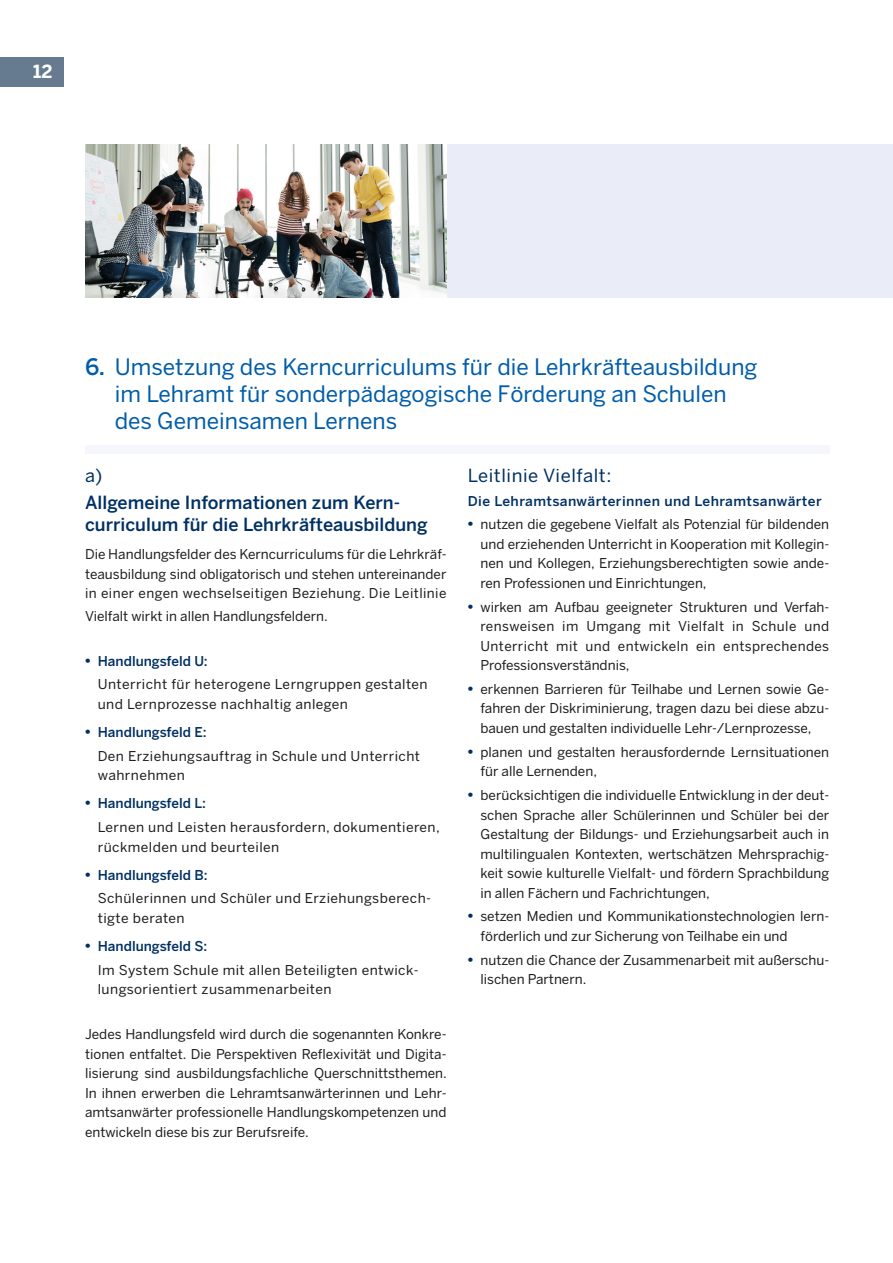
<style>
.page{position:relative;width:893px;height:1263px;background:#fff}
.page>*{position:absolute;margin:0;border:0;box-sizing:border-box;transform-origin:0 0}
.t1{font:22.5px/27px "Benton Sans";color:#005da9}
.t2{font:500 18px/22.5px "Benton Sans";color:#003063}
.t3{font:18px "Benton Sans";letter-spacing:.03em;color:#003063}
.t4{font:700 18px "Benton Sans";color:#fff}
.t5{font:13.5px/19.5px "Benton Sans";color:#1d1d1b;text-align:justify}
.t6{font:13.5px/19.5px "Benton Sans";letter-spacing:.03em;color:#1d1d1b}
.t7{font:500 13.5px "Benton Sans";color:#003063}
.t8{font:500 13.5px "Benton Sans";letter-spacing:.03em;color:#003063}
.s1{font-weight:500}
.s2{font-family:"Gill Sans";font-weight:800}
.s3{font-family:"Gill Sans";font-weight:800;color:#003063}
</style>
<div class="page">
<div style="left:0;top:57px;width:64px;height:30px;background:#667b90"></div>
<div style="left:85px;top:145px;width:808px;height:153px;background:#eaedf8"></div>
<img style="left:85px;top:145px;width:361px;height:153px">
<div style="left:85px;top:445px;width:744px;height:9px;background:#f5f7fc"></div>
<p class="t4" style="left:33px;top:60px;width:21px">12</p>
<p class="t1" style="left:115px;top:353px;width:644px;text-indent:-30px"><span class="s1">6.</span> Umsetzung des Kerncurriculums für die Lehrkräfteausbildung im Lehramt für sonderpädagogische Förderung an Schulen des Gemeinsamen Lernens</p>
<p class="t3" style="left:85px;top:465px;width:19px">a)</p>
<p class="t2" style="left:85px;top:491px;width:344px">Allgemeine Informationen zum Kern&shy;curriculum für die Lehrkräfteausbildung</p>
<p class="t5" style="left:85px;top:544px;width:363px">Die Handlungsfelder des Kerncurriculums für die Lehrkräf&shy;teausbildung sind obligatorisch und stehen untereinander in einer engen wechselseitigen Beziehung. Die Leitlinie</p>
<p class="t5" style="left:85px;top:606px;width:244px">Vielfalt wirkt in allen Handlungsfeldern.</p>
<p class="t7" style="left:85px;top:653px;width:124px"><span class="s2">•</span> Handlungsfeld U:</p>
<p class="t6" style="left:98px;top:675px;width:331px">Unterricht für heterogene Lerngruppen gestalten und Lernprozesse nachhaltig anlegen</p>
<p class="t7" style="left:85px;top:724px;width:123px"><span class="s2">•</span> Handlungsfeld E:</p>
<p class="t6" style="left:98px;top:746px;width:324px">Den Erziehungsauftrag in Schule und Unterricht wahrnehmen</p>
<p class="t7" style="left:85px;top:795px;width:122px"><span class="s2">•</span> Handlungsfeld L:</p>
<p class="t6" style="left:98px;top:817px;width:343px">Lernen und Leisten herausfordern, dokumentieren, rückmelden und beurteilen</p>
<p class="t7" style="left:85px;top:866px;width:124px"><span class="s2">•</span> Handlungsfeld B:</p>
<p class="t6" style="left:98px;top:888px;width:335px">Schülerinnen und Schüler und Erziehungsberech&shy;tigte beraten</p>
<p class="t7" style="left:85px;top:938px;width:124px"><span class="s2">•</span> Handlungsfeld S:</p>
<p class="t6" style="left:98px;top:960px;width:322px">Im System Schule mit allen Beteiligten entwick&shy;lungsorientiert zusammenarbeiten</p>
<p class="t5" style="left:85px;top:1024px;width:363px">Jedes Handlungsfeld wird durch die sogenannten Konkre&shy;tionen entfaltet. Die Perspektiven Reflexivität und Digita&shy;lisierung sind ausbildungsfachliche Querschnittsthemen.<br>In ihnen erwerben die Lehramtsanwärterinnen und Lehr&shy;amtsanwärter professionelle Handlungskompetenzen und entwickeln diese bis zur Berufsreife.</p>
<p class="t3" style="left:468px;top:465px;width:145px">Leitlinie Vielfalt:</p>
<p class="t8" style="left:468px;top:493px;width:355px">Die Lehramtsanwärterinnen und Lehramtsanwärter</p>
<p class="t5" style="left:480px;top:515px;width:350px;text-indent:-13px"><span class="s3">•</span> nutzen die gegebene Vielfalt als Potenzial für bildenden und erziehenden Unterricht in Kooperation mit Kollegin&shy;nen und Kollegen, Erziehungsberechtigten sowie ande&shy;ren Professionen und Einrichtungen,</p>
<p class="t5" style="left:480px;top:597px;width:350px;text-indent:-13px"><span class="s3">•</span> wirken am Aufbau geeigneter Strukturen und Verfah&shy;rensweisen im Umgang mit Vielfalt in Schule und Unterricht mit und entwickeln ein entsprechendes Professionsverständnis,</p>
<p class="t5" style="left:480px;top:679px;width:350px;text-indent:-13px"><span class="s3">•</span> erkennen Barrieren für Teilhabe und Lernen sowie Ge&shy;fahren der Diskriminierung, tragen dazu bei diese abzu&shy;bauen und gestalten individuelle Lehr-/Lernprozesse,</p>
<p class="t5" style="left:480px;top:742px;width:350px;text-indent:-13px"><span class="s3">•</span> planen und gestalten herausfordernde Lernsituationen für alle Lernenden,</p>
<p class="t5" style="left:480px;top:785px;width:350px;text-indent:-13px"><span class="s3">•</span> berücksichtigen die individuelle Entwicklung in der deut&shy;schen Sprache aller Schülerinnen und Schüler bei der Gestaltung der Bildungs- und Erziehungsarbeit auch in multilingualen Kontexten, wertschätzen Mehrsprachig&shy;keit sowie kulturelle Vielfalt- und fördern Sprachbildung in allen Fächern und Fachrichtungen,</p>
<p class="t5" style="left:480px;top:906px;width:350px;text-indent:-13px"><span class="s3">•</span> setzen Medien und Kommunikationstechnologien lern&shy;förderlich und zur Sicherung von Teilhabe ein und</p>
<p class="t5" style="left:480px;top:950px;width:350px;text-indent:-13px"><span class="s3">•</span> nutzen die Chance der Zusammenarbeit mit außerschu&shy;lischen Partnern.</p>
</div>
